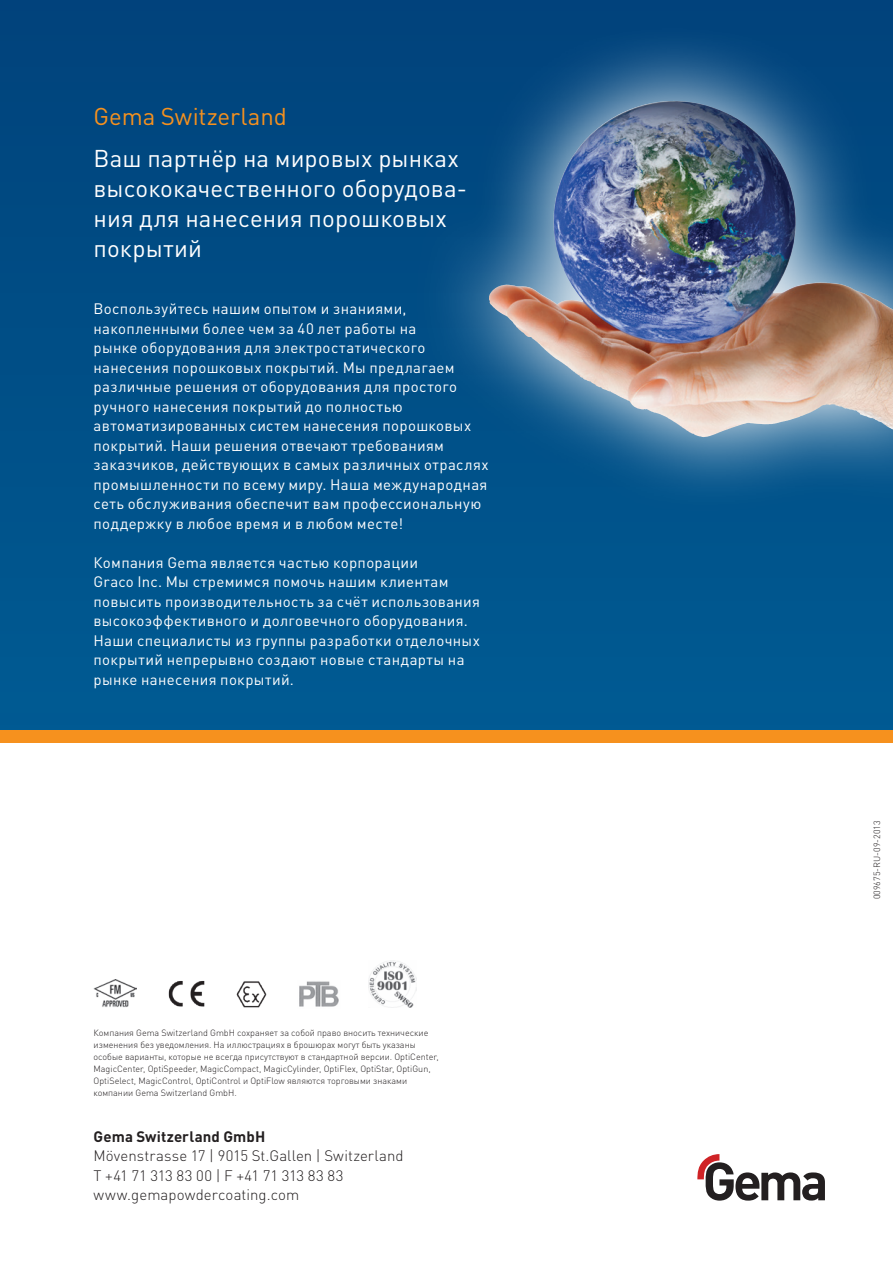
<style>
.page{position:relative;width:893px;height:1263px;background:#fff}
.page>*{position:absolute;margin:0;border:0;box-sizing:border-box;transform-origin:0 0}
.t1{font:24px/30px "DIN Pro";letter-spacing:.005em;color:#fff}
.t2{font:24px "DIN Pro";letter-spacing:-.005em;color:#f6911e}
.t3{font:15px/19.5px "DIN Pro";letter-spacing:.025em;color:#fff}
.t4{font:300 15px/19.5px "DIN Pro";letter-spacing:.005em;color:#231f20}
.t5{font:700 15px "DIN Pro";letter-spacing:.01em;color:#231f20}
.t6{font:300 9px/12px "DIN Pro";color:#231f20}
</style>
<div class="page">
<div style="left:0;top:0;width:893px;height:737px;background:linear-gradient(to bottom,#00427b,#005b93)"></div>
<svg style="left:880px;top:0;width:13px;height:730px;background:#00548d"></svg>
<div style="left:0;top:730px;width:893px;height:13px;background:#f6911e"></div>
<img style="left:368px;top:960px;width:48px;height:48px">
<img style="left:94px;top:979px;width:42px;height:28px">
<img style="left:168px;top:981px;width:37px;height:26px">
<img style="left:236px;top:981px;width:31px;height:27px">
<img style="left:299px;top:981px;width:40px;height:26px">
<svg style="left:697px;top:1154px;width:128px;height:46px"></svg>
<img style="left:417px;top:24px;width:476px;height:487px">
<img style="left:589px;top:101px;width:84px;height:36px">
<h1 class="t2" style="left:94px;top:97px;width:195px">Gema Switzerland</h1>
<h1 class="t1" style="left:94px;top:141px;width:375px">Ваш партнёр на мировых рынках высококачественного оборудова&shy;ния для нанесения порошковых покрытий</h1>
<p class="t3" style="left:94px;top:297px;width:396px">Воспользуйтесь нашим опытом и знаниями, накопленными более чем за 40 лет работы на<br>рынке оборудования для электростатического нанесения порошковых покрытий. Мы предлагаем различные решения от оборудования для простого ручного нанесения покрытий до полностью автоматизированных систем нанесения порошковых покрытий. Наши решения отвечают требованиям заказчиков, действующих в самых различных отраслях промышленности по всему миру. Наша международная сеть обслуживания обеспечит вам профессиональную поддержку в любое время и в любом месте!</p>
<p class="t3" style="left:94px;top:551px;width:388px">Компания Gema является частью корпорации<br>Graco Inc. Мы стремимся помочь нашим клиентам повысить производительность за счёт использования высокоэффективного и долговечного оборудования.<br>Наши специалисты из группы разработки отделочных покрытий непрерывно создают новые стандарты на рынке нанесения покрытий.</p>
<p class="t6" style="left:94px;top:1025px;width:347px">Компания Gema Switzerland GmbH сохраняет за собой право вносить технические изменения без уведомления. На иллюстрациях в брошюрах могут быть указаны особые варианты, которые не всегда присутствуют в стандартной версии. OptiCenter, MagicCenter, OptiSpeeder, MagicCompact, MagicCylinder, OptiFlex, OptiStar, OptiGun, OptiSelect, MagicControl, OptiControl и OptiFlow являются торговыми знаками компании Gema Switzerland GmbH.</p>
<p class="t5" style="left:94px;top:1124px;width:173px">Gema Switzerland GmbH</p>
<p class="t4" style="left:94px;top:1145px;width:312px">Mövenstrasse 17 | 9015 St.Gallen | Switzerland<br>T +41 71 313 83 00 | F +41 71 313 83 83 www.gemapowdercoating.com</p>
<p class="t6" style="left:870px;top:899px;width:81px;rotate:-90deg">009675-RU-09-2013</p>
</div>
